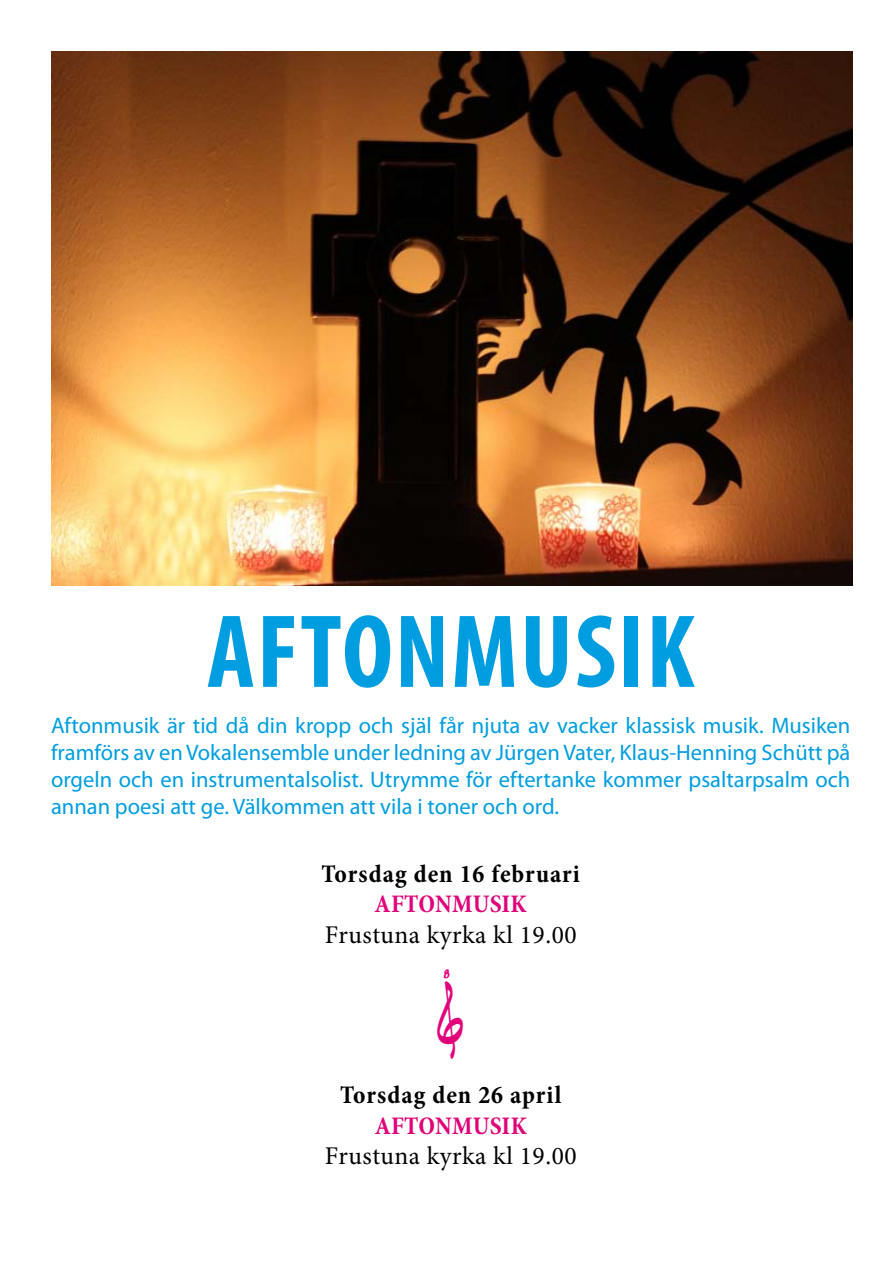
<style>
.page{position:relative;width:893px;height:1263px;background:#fff}
.page>*{position:absolute;margin:0;border:0;box-sizing:border-box;transform-origin:0 0}
.t1{font:700 condensed 105px "Myriad Pro";letter-spacing:.02em;color:#009ee0}
.t2{font:25.5px "Minion Pro";letter-spacing:.02em;color:#000}
.t3{font:700 condensed 25.5px "Minion Pro";letter-spacing:.03em;color:#000}
.t4{font:700 condensed 25.5px "Minion Pro";letter-spacing:.095em;color:#e00079}
.t5{font:22.5px/27px "Myriad Pro";color:#009ee0;text-align:justify}
</style>
<div class="page">
<img style="left:51px;top:51px;width:802px;height:534px">
<h1 class="t1" style="left:207px;top:586px;width:489px">AFTONMUSIK</h1>
<p class="t5" style="left:51px;top:711px;width:801px">Aftonmusik är tid då din kropp och själ får njuta av vacker klassisk musik. Musiken framförs av en Vokalensemble under ledning av Jürgen Vater, Klaus-Henning Schütt på orgeln och en instrumentalsolist. Utrymme för eftertanke kommer psaltarpsalm och annan poesi att ge. Välkommen att vila i toner och ord.</p>
<p class="t3" style="left:321px;top:856px;width:260px">Torsdag den 16 februari</p>
<p class="t4" style="left:375px;top:887px;width:129px">aftonmusik</p>
<p class="t2" style="left:325px;top:918px;width:253px">Frustuna kyrka kl 19.00</p>
<p class="t3" style="left:340px;top:1077px;width:223px">Torsdag den 26 april</p>
<p class="t4" style="left:375px;top:1108px;width:129px">aftonmusik</p>
<p class="t2" style="left:325px;top:1139px;width:253px">Frustuna kyrka kl 19.00</p>
</div>
